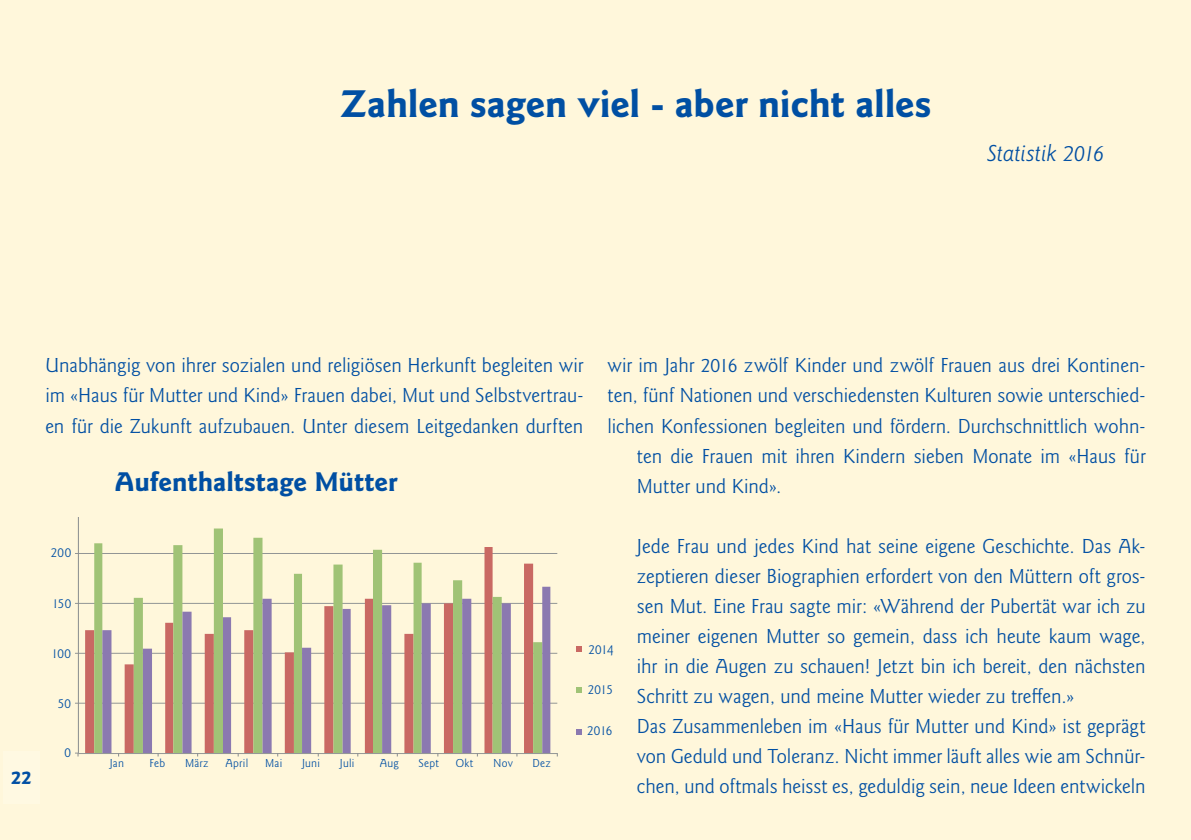
<style>
.page{position:relative;width:1191px;height:840px;background:#fff}
.page>*{position:absolute;margin:0;border:0;box-sizing:border-box;transform-origin:0 0}
.t1{font:700 40px "Goudy Sans Pro";letter-spacing:-.005em;color:#004fa3}
.t2{font:700 28px "Goudy Sans Pro";color:#004fa3}
.t3{font:italic 24px "Goudy Sans Pro";letter-spacing:-.01em;color:#004fa3}
.t4{font:21px/30px "Goudy Sans Pro";color:#004fa3;text-align:justify}
.t5{font:700 20px "Goudy Sans Pro";color:#004fa3}
.t6{font:14px "Goudy Sans Pro";letter-spacing:-.005em;color:#004fa3}
.t7{font:12px "Goudy Sans Pro";letter-spacing:.02em;color:#004fa3}
</style>
<div class="page">
<div style="left:0;top:0;width:1191px;height:839px;background:#fff7db"></div>
<div style="left:3px;top:750px;width:37px;height:52px;background:#fff9e2"></div>
<svg style="left:75px;top:517px;width:507px;height:240px"></svg>
<h1 class="t1" style="left:340px;top:80px;width:592px">Zahlen sagen viel - aber nicht alles</h1>
<p class="t3" style="left:987px;top:140px;width:118px">Statistik 2016</p>
<p class="t4" style="left:45px;top:351px;width:539px">Unabhängig von ihrer sozialen und religiösen Herkunft begleiten wir im «Haus für Mutter und Kind» Frauen dabei, Mut und Selbstvertrau&shy;en für die Zukunft aufzubauen. Unter diesem Leitgedanken durften</p>
<p class="t4" style="left:607px;top:351px;width:539px">wir im Jahr 2016 zwölf Kinder und zwölf Frauen aus drei Kontinen-</p>
<p class="t4" style="left:607px;top:381px;width:539px">ten, fünf Nationen und verschiedensten Kulturen sowie unterschied-</p>
<p class="t4" style="left:607px;top:411px;width:539px">lichen Konfessionen begleiten und fördern. Durchschnittlich wohn-</p>
<p class="t4" style="left:637px;top:441px;width:510px">ten die Frauen mit ihren Kindern sieben Monate im «Haus für</p>
<p class="t4" style="left:637px;top:471px;width:146px">Mutter und Kind».</p>
<h2 class="t2" style="left:115px;top:465px;width:284px">Aufenthaltstage Mütter</h2>
<p class="t6" style="left:51px;top:544px;width:22px">200</p>
<p class="t5" style="left:14px;top:756px;width:25px">2222</p>
<p class="t5" style="left:11px;top:765px;width:22px">22</p>
<p class="t6" style="left:52px;top:595px;width:21px">150</p>
<p class="t6" style="left:51px;top:644px;width:21px">100</p>
<p class="t6" style="left:58px;top:694px;width:15px">50</p>
<p class="t6" style="left:65px;top:744px;width:8px">0</p>
<p class="t7" style="left:110px;top:756px;width:16px">Jan</p>
<p class="t7" style="left:149px;top:756px;width:17px">Feb</p>
<p class="t7" style="left:185px;top:756px;width:25px">März</p>
<p class="t7" style="left:226px;top:756px;width:24px">April</p>
<p class="t7" style="left:265px;top:756px;width:19px">Mai</p>
<p class="t7" style="left:302px;top:756px;width:19px">Juni</p>
<p class="t7" style="left:340px;top:756px;width:16px">Juli</p>
<p class="t7" style="left:380px;top:756px;width:21px">Aug</p>
<p class="t7" style="left:418px;top:756px;width:22px">Sept</p>
<p class="t7" style="left:456px;top:756px;width:19px">Okt</p>
<p class="t7" style="left:493px;top:756px;width:21px">Nov</p>
<p class="t7" style="left:532px;top:756px;width:20px">Dez</p>
<p class="t6" style="left:588px;top:641px;width:27px">2014</p>
<p class="t6" style="left:588px;top:680px;width:27px">2015</p>
<p class="t6" style="left:587px;top:722px;width:27px">2016</p>
<p class="t4" style="left:637px;top:531px;width:510px;text-align:left">Jede Frau und jedes Kind hat seine eigene Geschichte. Das Ak&shy;zeptieren dieser Biographien erfordert von den Müttern oft gros&shy;sen Mut. Eine Frau sagte mir: «Während der Pubertät war ich zu meiner eigenen Mutter so gemein, dass ich heute kaum wage, ihr in die Augen zu schauen! Jetzt bin ich bereit, den nächsten Schritt zu wagen, und meine Mutter wieder zu treffen.»<br>Das Zusammenleben im «Haus für Mutter und Kind» ist geprägt von Geduld und Toleranz. Nicht immer läuft alles wie am Schnür&shy;chen, und oftmals heisst es, geduldig sein, neue Ideen entwickeln</p>
</div>
